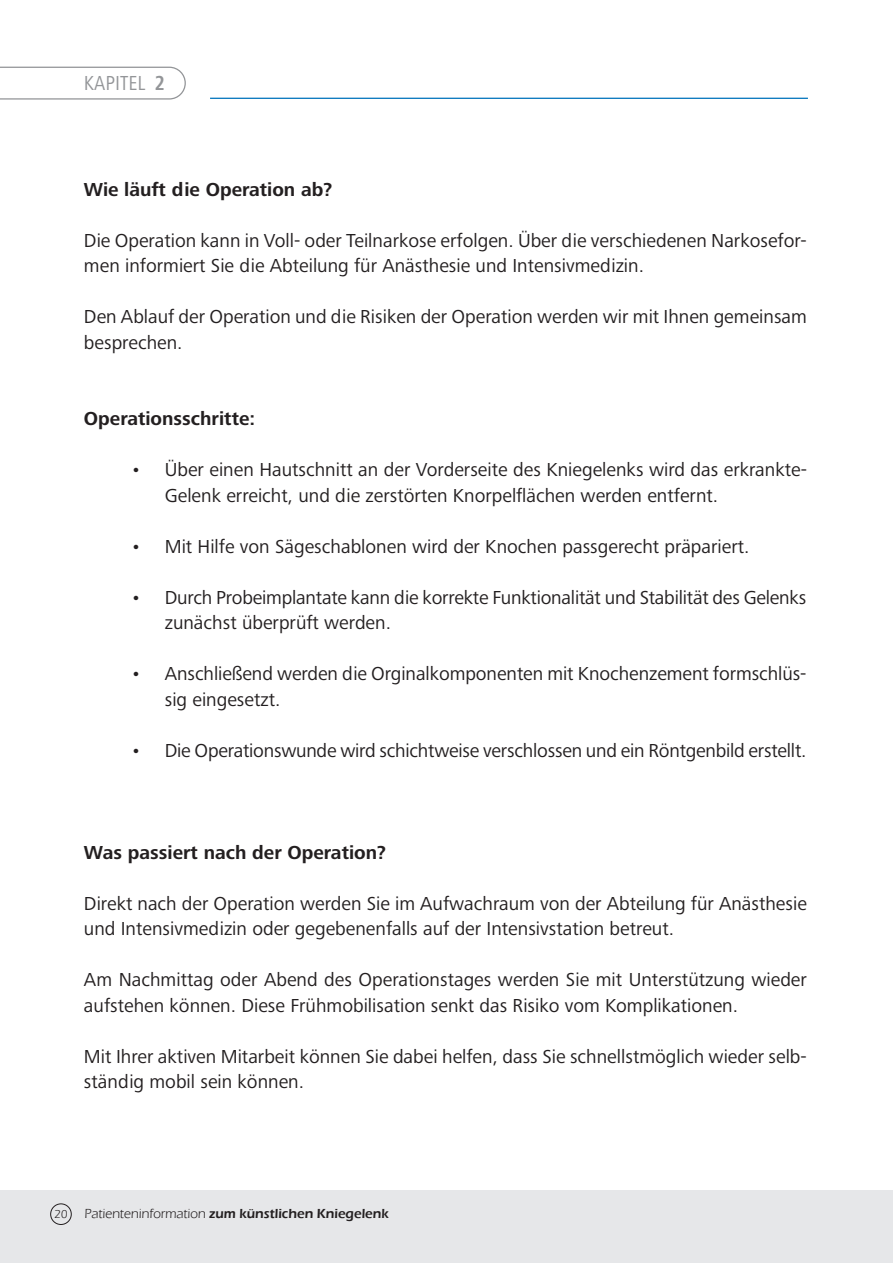
<style>
.page{position:relative;width:893px;height:1263px;background:#fff}
.page>*{position:absolute;margin:0;border:0;box-sizing:border-box;transform-origin:0 0}
.t1{font:condensed 21px "Frutiger Next Pro";color:#939598}
.t2{font:19.5px/25.5px "Frutiger Next Pro";color:#231f20}
.t3{font:700 19.5px "Frutiger Next Pro";color:#231f20}
.t4{font:600 13.5px "Eras ITC";color:#231f20}
.t5{font:12px "ITC Eras LT";color:#231f20}
.s1{font-weight:700}
.s2{font-family:"ITC Eras LT";font-weight:400}
</style>
<div class="page">
<div style="left:0;top:1190px;width:893px;height:73px;background:#e6e7e9"></div>
<svg style="left:0;top:66px;width:186px;height:34px"></svg>
<hr style="left:210px;top:98px;width:598px;height:1px;background:#0073bc">
<div style="left:50px;top:1203px;width:22px;height:22px;border:1px solid #231f20;border-radius:50%"></div>
<p class="t1" style="left:84px;top:71px;width:83px">KAPITEL <span class="s1">2</span></p>
<p class="t3" style="left:84px;top:178px;width:250px">Wie läuft die Operation ab?</p>
<p class="t2" style="left:84px;top:227px;width:724px">Die Operation kann in Voll- oder Teilnarkose erfolgen. Über die verschiedenen Narkosefor&shy;men informiert Sie die Abteilung für Anästhesie und Intensivmedizin.</p>
<p class="t2" style="left:84px;top:304px;width:724px">Den Ablauf der Operation und die Risiken der Operation werden wir mit Ihnen gemeinsam besprechen.</p>
<p class="t3" style="left:84px;top:407px;width:173px">Operationsschritte:</p>
<p class="t2" style="left:165px;top:457px;width:644px;text-indent:-34px">• Über einen Hautschnitt an der Vorderseite des Kniegelenks wird das erkrankte-<br>Gelenk erreicht, und die zerstörten Knorpelflächen werden entfernt.</p>
<p class="t2" style="left:131px;top:533px;width:620px">• Mit Hilfe von Sägeschablonen wird der Knochen passgerecht präpariert.</p>
<p class="t2" style="left:165px;top:584px;width:643px;text-indent:-34px">• Durch Probeimplantate kann die korrekte Funktionalität und Stabilität des Gelenks zunächst überprüft werden.</p>
<p class="t2" style="left:165px;top:661px;width:643px;text-indent:-34px">• Anschließend werden die Orginalkomponenten mit Knochenzement formschlüs&shy;sig eingesetzt.</p>
<p class="t2" style="left:131px;top:737px;width:677px">• Die Operationswunde wird schichtweise verschlossen und ein Röntgenbild erstellt.</p>
<p class="t3" style="left:84px;top:841px;width:303px">Was passiert nach der Operation?</p>
<p class="t2" style="left:84px;top:890px;width:724px">Direkt nach der Operation werden Sie im Aufwachraum von der Abteilung für Anästhesie und Intensivmedizin oder gegebenenfalls auf der Intensivstation betreut.</p>
<p class="t2" style="left:84px;top:967px;width:724px">Am Nachmittag oder Abend des Operationstages werden Sie mit Unterstützung wieder aufstehen können. Diese Frühmobilisation senkt das Risiko vom Komplikationen.</p>
<p class="t2" style="left:84px;top:1043px;width:724px">Mit Ihrer aktiven Mitarbeit können Sie dabei helfen, dass Sie schnellstmöglich wieder selb&shy;ständig mobil sein können.</p>
<p class="t5" style="left:54px;top:1208px;width:15px">20</p>
<p class="t4" style="left:85px;top:1206px;width:306px"><span class="s2">Patienteninformation</span> zum künstlichen Kniegelenk</p>
</div>
